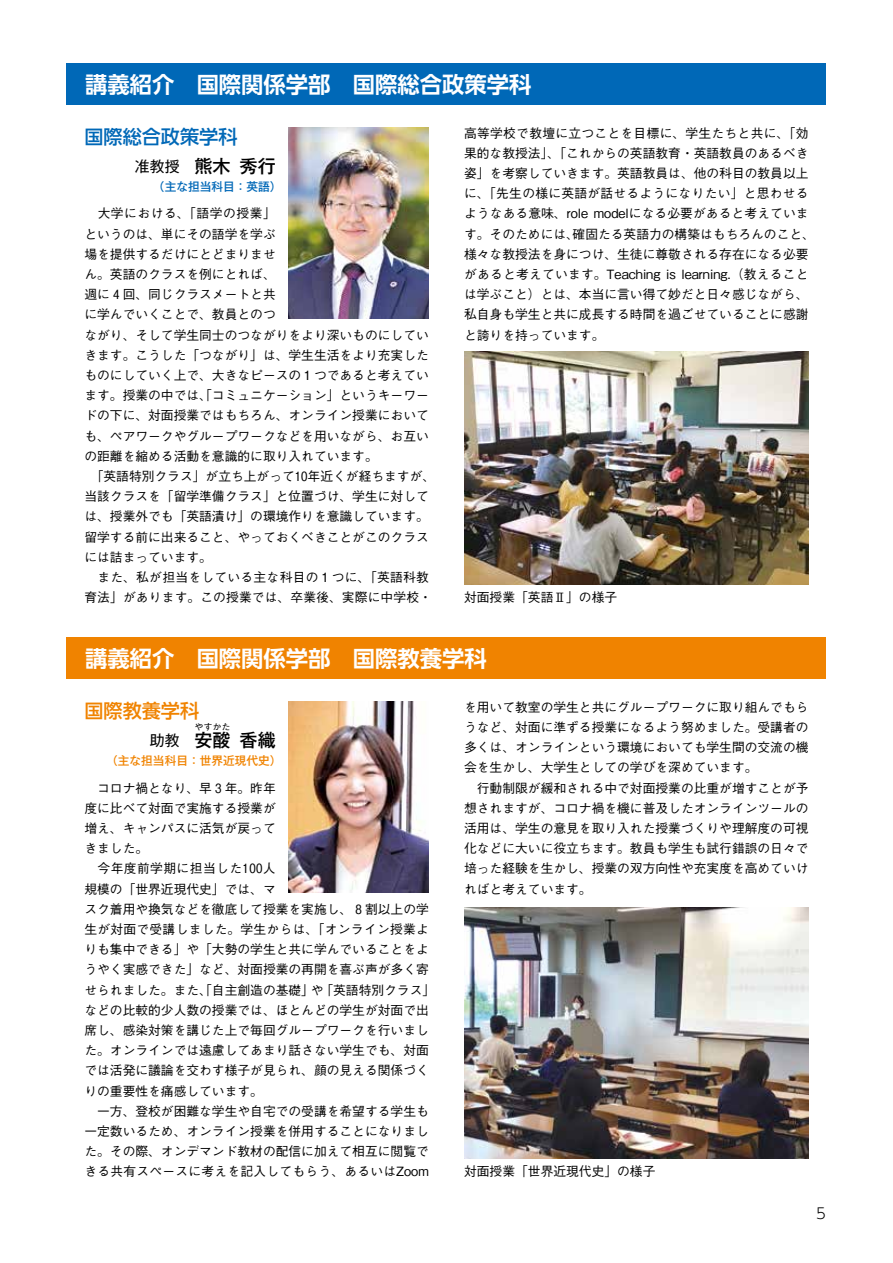
<style>
.page{position:relative;width:893px;height:1263px;background:#fff}
.page>*{position:absolute;margin:0;border:0;box-sizing:border-box;transform-origin:0 0}
.t1{font:700 22.35px "UD Shin Go Pr 6 N De";color:#fff}
.t2{font:500 19.2px "UD Shin Go Pr 6 N";color:#0068b7}
.t3{font:500 19.2px "UD Shin Go Pr 6 N";color:#f08300}
.t4{font:500 18px "Gothic MB101 Pr 6 N";color:#000}
.t5{font:14.85px "Gothic MB101 Pr 6 N";color:#000}
.t6{font:300 14.85px "UD Shin Go Pr 6 N";color:#000}
.t7{font:500 12.75px/20.2px "Gothic BBB Pr 6 N";color:#000}
.t8{font:500 11.7px "Gothic MB101 Pr 6 N";color:#f08300}
.t9{font:500 11.7px "Gothic MB101 Pr 6 N";color:#0068b7}
.t10{font:500 8.55px "Gothic MB101 Pr 6 N";color:#000}
.s1{font-weight:500;font-size:18px}
</style>
<div class="page">
<div style="left:67px;top:64px;width:759px;height:41px;background:#0068b7"></div>
<img style="left:288px;top:127px;width:141px;height:192px">
<img style="left:464px;top:352px;width:345px;height:233px">
<div style="left:67px;top:638px;width:759px;height:41px;background:#f08300"></div>
<img style="left:288px;top:701px;width:141px;height:192px">
<img style="left:464px;top:908px;width:345px;height:251px">
<h1 class="t1" style="left:85px;top:66px;width:448px">講義紹介　国際関係学部　国際総合政策学科</h1>
<h2 class="t2" style="left:84px;top:121px;width:155px">国際総合政策学科</h2>
<p class="t5" style="left:135px;top:154px;width:142px">准教授　<span class="s1">熊木秀行</span></p>
<p class="t9" style="left:153px;top:177px;width:130px">（主な担当科目：英語）</p>
<p class="t7" style="left:84px;top:203px;width:352px">　大学における、「語学の授業」<br>というのは、単にその語学を学ぶ<br>場を提供するだけにとどまりませ<br>ん。英語のクラスを例にとれば、<br>週に４回、同じクラスメートと共<br>に学んでいくことで、教員とのつ<br>ながり、そして学生同士のつながりをより深いものにしていきます。こうした「つながり」は、学生生活をより充実したものにしていく上で、大きなピースの１つであると考えています。授業の中では、「コミュニケーション」というキーワードの下に、対面授業ではもちろん、オンライン授業においても、ペアワークやグループワークなどを用いながら、お互いの距離を縮める活動を意識的に取り入れています。<br>　「英語特別クラス」が立ち上がって１０年近くが経ちますが、当該クラスを「留学準備クラス」と位置づけ、学生に対しては、授業外でも「英語漬け」の環境作りを意識しています。留学する前に出来ること、やっておくべきことがこのクラスには詰まっています。<br>　また、私が担当をしている主な科目の１つに、「英語科教育法」があります。この授業では、卒業後、実際に中学校・</p>
<p class="t7" style="left:464px;top:122px;width:352px">高等学校で教壇に立つことを目標に、学生たちと共に、「効果的な教授法」、「これからの英語教育・英語教員のあるべき姿」を考察していきます。英語教員は、他の科目の教員以上に、「先生の様に英語が話せるようになりたい」と思わせるようなある意味、role modelになる必要があると考えています。そのためには、確固たる英語力の構築はもちろんのこと、様々な教授法を身につけ、生徒に尊敬される存在になる必要があると考えています。Teaching is learning.（教えることは学ぶこと）とは、本当に言い得て妙だと日々感じながら、私自身も学生と共に成長する時間を過ごせていることに感謝と誇りを持っています。</p>
<p class="t7" style="left:464px;top:586px;width:155px">対面授業「英語Ⅱ」の様子</p>
<h1 class="t1" style="left:85px;top:640px;width:403px">講義紹介　国際関係学部　国際教養学科</h1>
<h2 class="t3" style="left:84px;top:695px;width:116px">国際教養学科</h2>
<p class="t5" style="left:150px;top:728px;width:64px">助教　<span class="s1">安</span></p>
<p class="t10" style="left:195px;top:720px;width:37px">やすかた</p>
<h3 class="t4" style="left:212px;top:725px;width:20px">酸</h3>
<h3 class="t4" style="left:240px;top:725px;width:38px">香織</h3>
<p class="t8" style="left:106px;top:751px;width:177px">（主な担当科目：世界近現代史）</p>
<p class="t7" style="left:84px;top:777px;width:352px">　コロナ禍となり、早３年。昨年<br>度に比べて対面で実施する授業が<br>増え、キャンパスに活気が戻って<br>きました。<br>　今年度前学期に担当した１００人<br>規模の「世界近現代史」では、マ<br>スク着用や換気などを徹底して授業を実施し、８割以上の学生が対面で受講しました。学生からは、「オンライン授業よりも集中できる」や「大勢の学生と共に学んでいることをようやく実感できた」など、対面授業の再開を喜ぶ声が多く寄せられました。また、「自主創造の基礎」や「英語特別クラス」などの比較的少人数の授業では、ほとんどの学生が対面で出席し、感染対策を講じた上で毎回グループワークを行いました。オンラインでは遠慮してあまり話さない学生でも、対面では活発に議論を交わす様子が見られ、顔の見える関係づくりの重要性を痛感しています。<br>　一方、登校が困難な学生や自宅での受講を希望する学生も一定数いるため、オンライン授業を併用することになりました。その際、オンデマンド教材の配信に加えて相互に閲覧できる共有スペースに考えを記入してもらう、あるいはZoom</p>
<p class="t7" style="left:464px;top:696px;width:346px">を用いて教室の学生と共にグループワークに取り組んでもらうなど、対面に準ずる授業になるよう努めました。受講者の多くは、オンラインという環境においても学生間の交流の機会を生かし、大学生としての学びを深めています。<br>　行動制限が緩和される中で対面授業の比重が増すことが予想されますが、コロナ禍を機に普及したオンラインツールの活用は、学生の意見を取り入れた授業づくりや理解度の可視化などに大いに役立ちます。教員も学生も試行錯誤の日々で培った経験を生かし、授業の双方向性や充実度を高めていければと考えています。</p>
<p class="t7" style="left:464px;top:1161px;width:193px">対面授業「世界近現代史」の様子</p>
<p class="t6" style="left:816px;top:1201px;width:11px">5</p>
</div>
